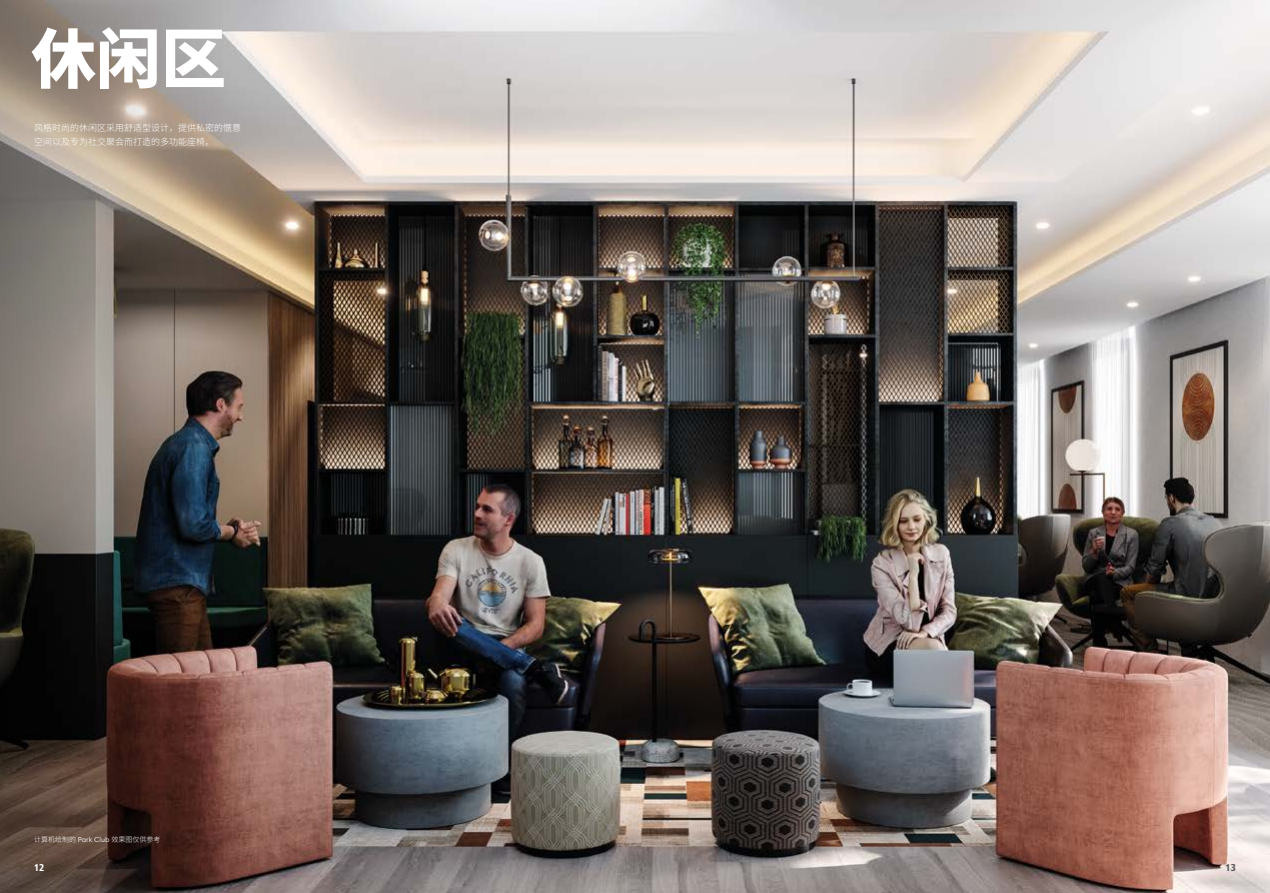
<style>
.page{position:relative;width:1270px;height:893px;background:#fff}
.page>*{position:absolute;margin:0;border:0;box-sizing:border-box;transform-origin:0 0}
.t1{font:900 65px "Noto Sans CJ Ksc";color:#fff}
.t2{font:10px "Humanist 777 BT Black Condensed B";color:#fff}
.t3{font:10px "Humanist 777 BT Black Condensed B";color:#575756}
.t4{font:300 9px/14px "Noto Sans CJ Ksc";color:#fff}
.t5{font:300 7px "Noto Sans CJ Ksc";color:#fff}
.s1{font-family:"Euclid Circular B"}
</style>
<div class="page">
<img style="left:269px;top:0;width:1001px;height:893px">
<img style="left:0;top:0;width:269px;height:893px">
<h1 class="t1" style="left:31px;top:22px;width:197px">休闲区</h1>
<p class="t4" style="left:34px;top:121px;width:208px">风格时尚的休闲区采用舒适型设计，提供私密的惬意空间以及专为社交聚会而打造的多功能座椅。</p>
<p class="t5" style="left:34px;top:835px;width:128px">计算机绘制的 <span class="s1">Park Club</span> 效果图仅供参考</p>
<p class="t2" style="left:34px;top:861px;width:12px">12</p>
<p class="t3" style="left:1225px;top:861px;width:12px">13</p>
</div>
